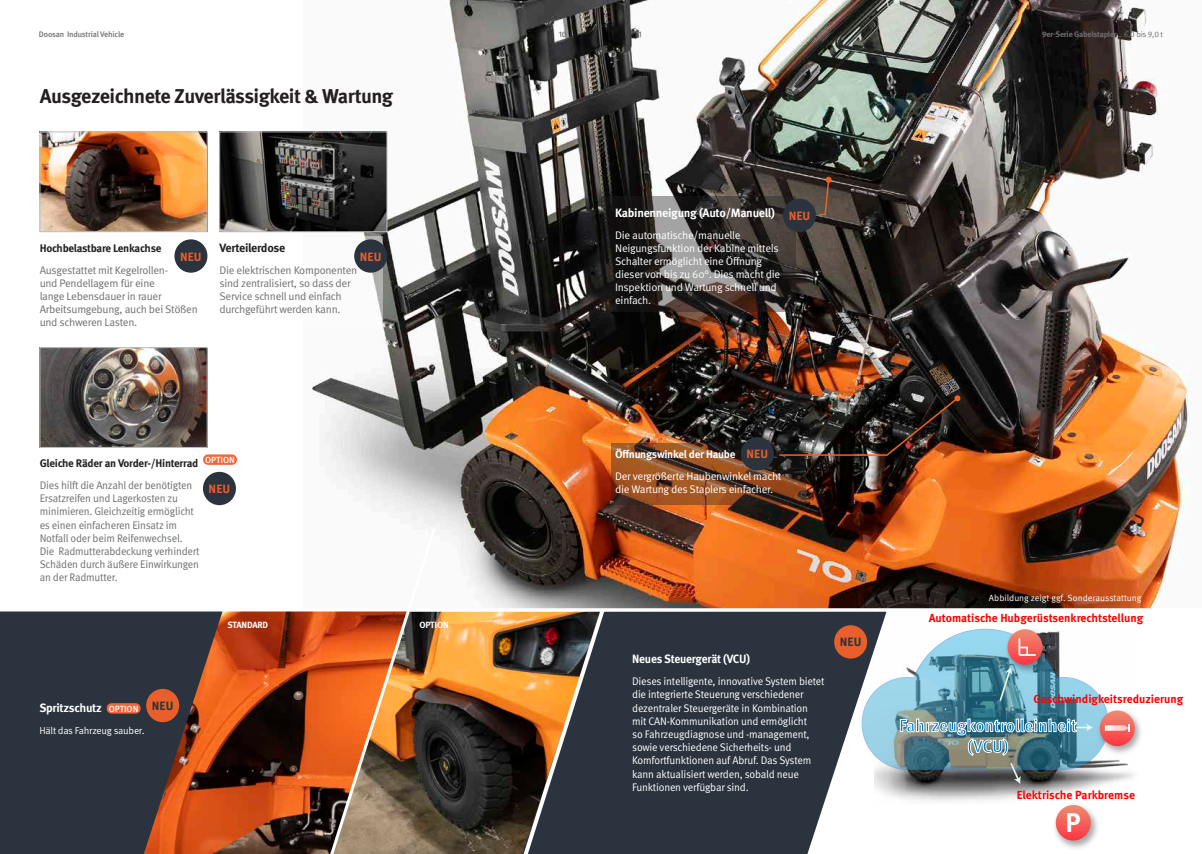
<style>
.page{position:relative;width:1202px;height:854px;background:#fff}
.page>*{position:absolute;margin:0;border:0;box-sizing:border-box;transform-origin:0 0}
.t1{font:700 27px "Meta Pro";color:#fff}
.t2{font:700 20px "Meta Pro";letter-spacing:-.025em;color:#231f20}
.t3{font:700 17.3px/20.7px "Meta Pro";color:#007ec6;text-align:center}
.t4{font:700 12px "Meta Pro";letter-spacing:-.025em;color:#fff}
.t5{font:700 12px "Meta Pro";letter-spacing:-.025em;color:#fff;scale:.96 1}
.t6{font:700 12px "Meta Pro";letter-spacing:.01em;color:#e85f2e}
.t7{font:700 12px "Meta Pro";letter-spacing:-.03em;color:#231f20}
.t8{font:700 12px "Meta Pro";letter-spacing:.005em;color:#2a333e}
.t9{font:700 11.7px "Meta Pro";color:#ff0003}
.t10{font:11px/13.2px "Meta Pro";letter-spacing:-.025em;color:#fff;scale:.96 1}
.t11{font:11px/13.2px "Meta Pro";letter-spacing:-.025em;color:#6d6f71;scale:.96 1}
.t12{font:11px/13px "Meta Pro";letter-spacing:-.025em;color:#6d6f71}
.t13{font:11px/13px "Meta Pro";letter-spacing:-.025em;color:#fff}
.t14{font:700 11px "Meta Pro";letter-spacing:-.025em;color:#231f20}
.t15{font:700 11px "Meta Pro";letter-spacing:-.025em;color:#fff}
.t16{font:10px "Meta Pro";letter-spacing:-.025em;color:#fff}
.t17{font:9px "Meta Pro";letter-spacing:-.005em;color:#fff}
.t18{font:700 9px "Meta Pro";letter-spacing:-.025em;color:#fff}
.t19{font:500 8.9px "Meta Pro";color:#fff}
.t20{font:700 8px "Meta Pro";letter-spacing:-.025em;color:#6d6f71}
.t21{font:500 8px "Meta Pro";letter-spacing:-.025em;color:#6d6f71}
.s1{font-weight:400}
</style>
<div class="page">
<img style="left:303px;top:0;width:887px;height:608px">
<svg style="left:438px;top:611px;width:72px;height:242px;background:#725430"></svg>
<svg style="left:886px;top:611px;width:255px;height:237px"></svg>
<svg style="left:611px;top:443px;width:195px;height:62px;background:#794524"></svg>
<svg style="left:608px;top:611px;width:278px;height:242px;background:#464f59"></svg>
<svg style="left:601px;top:196px;width:195px;height:115px;background:#3a3634"></svg>
<svg style="left:818px;top:177px;width:14px;height:39px"></svg>
<img style="left:778px;top:395px;width:182px;height:61px">
<img style="left:221px;top:134px;width:164px;height:96px">
<div style="left:219px;top:132px;width:168px;height:100px;border:1px solid #bcbec0"></div>
<img style="left:42px;top:349px;width:163px;height:96px">
<div style="left:40px;top:347px;width:167px;height:100px;border:1px solid #bcbec0"></div>
<img style="left:42px;top:134px;width:163px;height:96px">
<div style="left:40px;top:132px;width:167px;height:100px;border:1px solid #bcbec0"></div>
<img style="left:222px;top:611px;width:93px;height:242px">
<svg style="left:0;top:611px;width:222px;height:242px;background:#463838"></svg>
<img style="left:315px;top:524px;width:123px;height:329px">
<div style="left:107px;top:703px;width:34px;height:10px;background:#ee683b;border-radius:5px"></div>
<div style="left:203px;top:454px;width:34px;height:10px;background:#ee683b;border-radius:5px"></div>
<hr style="left:0;top:608px;width:1202px;height:3px;background:#fff">
<div style="left:219px;top:236px;width:164px;height:90px;background:#fff"></div>
<div style="left:174px;top:239px;width:33px;height:33px;background:#2a333e;border-radius:50%"></div>
<div style="left:354px;top:239px;width:33px;height:33px;background:#2a333e;border-radius:50%"></div>
<div style="left:203px;top:471px;width:33px;height:34px;background:#2a333e;border-radius:50%"></div>
<div style="left:783px;top:198px;width:33px;height:34px;background:#2a333e;border-radius:50%"></div>
<div style="left:741px;top:437px;width:33px;height:33px;background:#2a333e;border-radius:50%"></div>
<div style="left:834px;top:625px;width:33px;height:33px;background:#e85f2b;border-radius:50%"></div>
<div style="left:146px;top:688px;width:33px;height:34px;background:#e85f2b;border-radius:50%"></div>
<svg style="left:510px;top:604px;width:98px;height:249px;background:#5c4c3e"></svg>
<p class="t21" style="left:39px;top:29px;width:87px">Doosan Industrial Vehicle</p>
<p class="t21" style="left:559px;top:29px;width:9px">10</p>
<p class="t21" style="left:636px;top:29px;width:8px">11</p>
<p class="t20" style="left:1042px;top:29px;width:122px">9er-Serie Gabelstapler <span class="s1">_ 6,0 bis 9,0 t</span></p>
<h2 class="t2" style="left:40px;top:83px;width:355px">Ausgezeichnete Zuverlässigkeit &amp; Wartung</h2>
<p class="t14" style="left:40px;top:241px;width:123px">Hochbelastbare Lenkachse</p>
<p class="t12" style="left:40px;top:263px;width:160px">Ausgestattet mit Kegelrollen-<br>und Pendellagern für eine<br>lange Lebensdauer in rauer<br>Arbeitsumgebung, auch bei Stößen und schweren Lasten.</p>
<p class="t7" style="left:219px;top:240px;width:67px">Verteilerdose</p>
<p class="t12" style="left:219px;top:264px;width:139px">Die elektrischen Komponenten sind zentralisiert, so dass der<br>Service schnell und einfach durchgeführt werden kann.</p>
<p class="t6" style="left:180px;top:249px;width:23px">NEU</p>
<p class="t6" style="left:360px;top:249px;width:23px">NEU</p>
<p class="t19" style="left:205px;top:454px;width:31px">OPTION</p>
<p class="t14" style="left:40px;top:455px;width:160px">Gleiche Räder an Vorder-/Hinterrad</p>
<p class="t11" style="left:40px;top:478px;width:168px">Dies hilft die Anzahl der benötigten Ersatzreifen und Lagerkosten zu minimieren. Gleichzeitig ermöglicht es einen einfacheren Einsatz im Notfall oder beim Reifenwechsel.<br>Die Radmutterabdeckung verhindert Schäden durch äußere Einwirkungen an der Radmutter.</p>
<p class="t6" style="left:209px;top:481px;width:23px">NEU</p>
<p class="t18" style="left:227px;top:619px;width:42px">STANDARD</p>
<p class="t18" style="left:420px;top:619px;width:31px">OPTION</p>
<p class="t4" style="left:39px;top:699px;width:64px">Spritzschutz</p>
<p class="t16" style="left:39px;top:723px;width:107px">Hält das Fahrzeug sauber.</p>
<p class="t10" style="left:40px;top:701px;width:42px">visibility.</p>
<p class="t19" style="left:109px;top:702px;width:31px">OPTION</p>
<p class="t8" style="left:152px;top:698px;width:23px">NEU</p>
<p class="t4" style="left:615px;top:205px;width:161px">Kabinenneigung (Auto/Manuell)</p>
<p class="t13" style="left:615px;top:229px;width:167px">Die automatische/manuelle<br>Neigungsfunktion der Kabine mittels<br>Schalter ermöglicht eine Öffnung dieser von bis zu 60°. Dies macht die<br>Inspektion und Wartung schnell und einfach.</p>
<p class="t6" style="left:789px;top:208px;width:23px">NEU</p>
<p class="t15" style="left:615px;top:446px;width:122px">Öffnungswinkel der Haube</p>
<p class="t13" style="left:615px;top:469px;width:168px">Der vergrößerte Haubenwinkel macht die Wartung des Staplers einfacher.</p>
<p class="t6" style="left:747px;top:446px;width:23px">NEU</p>
<p class="t5" style="left:632px;top:651px;width:124px">Neues Steuergerät (VCU)</p>
<p class="t10" style="left:632px;top:675px;width:202px">Dieses intelligente, innovative System bietet die integrierte Steuerung verschiedener dezentraler Steuergeräte in Kombination mit CAN-Kommunikation und ermöglicht<br>so Fahrzeugdiagnose und -management, sowie verschiedene Sicherheits- und Komfortfunktionen auf Abruf. Das System kann aktualisiert werden, sobald neue Funktionen verfügbar sind.</p>
<p class="t8" style="left:840px;top:634px;width:23px">NEU</p>
<p class="t17" style="left:989px;top:591px;width:154px">Abbildung zeigt ggf. Sonderausstattung</p>
<p class="t9" style="left:929px;top:610px;width:216px">Automatische Hubgerüstsenkrechtstellung</p>
<p class="t9" style="left:1033px;top:691px;width:151px">Geschwindigkeitsreduzierung</p>
<h3 class="t3" style="left:899px;top:715px;width:179px">Fahrzeugkontrolleinheit (VCU)</h3>
<p class="t9" style="left:1017px;top:786px;width:120px">Elektrische Parkbremse</p>
<h1 class="t1" style="left:1066px;top:804px;width:17px">P</h1>
</div>
